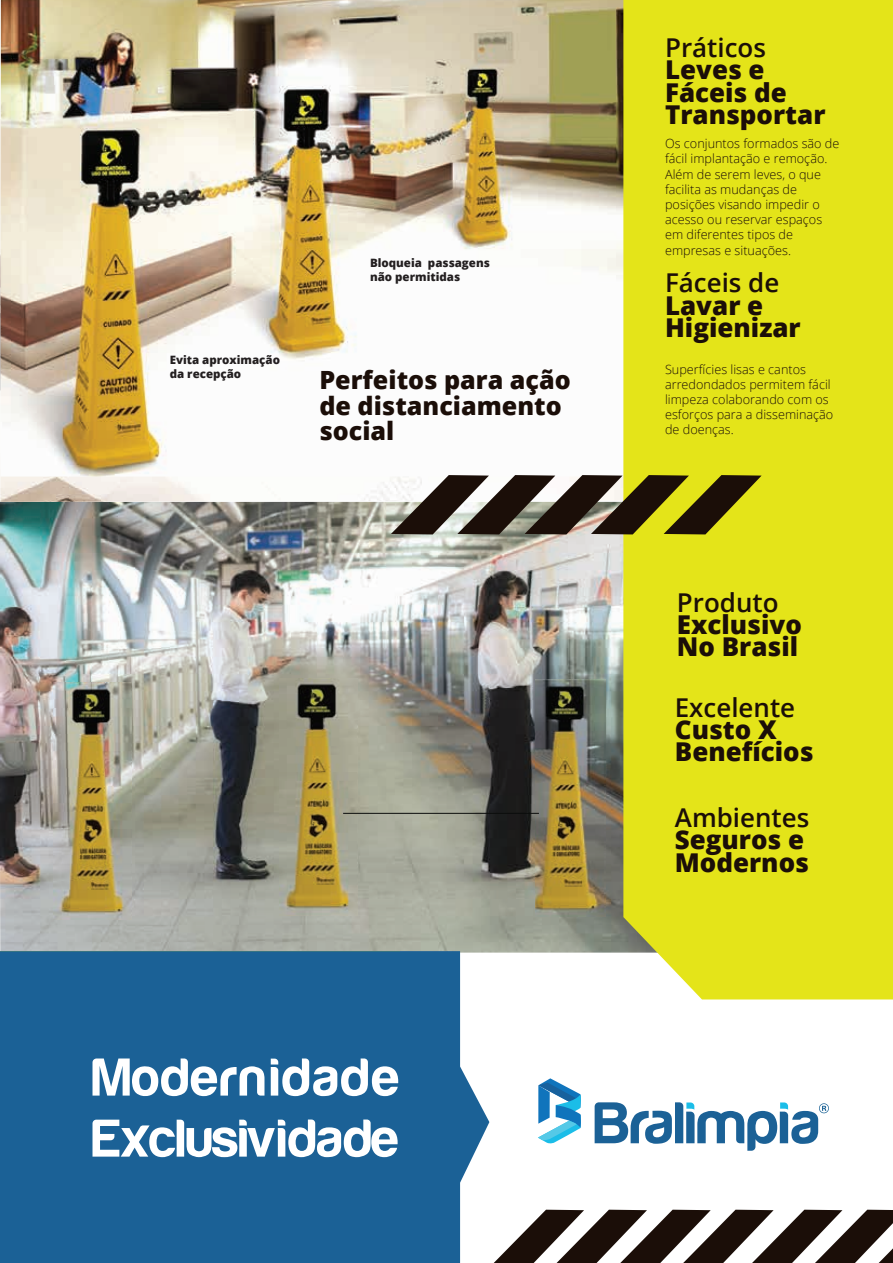
<style>
.page{position:relative;width:893px;height:1263px;background:#fff}
.page>*{position:absolute;margin:0;border:0;box-sizing:border-box;transform-origin:0 0}
.t1{font:55.05px "Harabara";color:#fff}
.t2{font:55.05px "Harabara";letter-spacing:.05em;color:#fff}
.t3{font:800 25.95px/22.4px "Open Sans";color:#1b0e08}
.t4{font:600 25.95px "Open Sans";color:#1b0e08}
.t5{font:800 25.05px/25.5px "Open Sans";color:#1b0e08}
.t6{font:300 12.6px/15.1px "Open Sans";color:#1b0e08}
.t7{font:800 11.55px/13.8px "Open Sans";color:#231f20}
</style>
<div class="page">
<img style="left:0;top:502px;width:623px;height:450px">
<div style="left:0;top:951px;width:489px;height:312px;background:#1b6196"></div>
<img style="left:0;top:476px;width:391px;height:26px">
<img style="left:0;top:0;width:623px;height:476px">
<img style="left:279px;top:678px;width:78px;height:237px">
<img style="left:535px;top:679px;width:70px;height:238px">
<div style="left:623px;top:0;width:270px;height:999px;background:#e4e419"></div>
<svg style="left:391px;top:475px;width:371px;height:59px"></svg>
<svg style="left:494px;top:1210px;width:399px;height:53px"></svg>
<svg style="left:595px;top:1102px;width:234px;height:49px"></svg>
<svg style="left:538px;top:1078px;width:43px;height:66px"></svg>
<img style="left:53px;top:682px;width:79px;height:238px">
<p class="t7" style="left:170px;top:352px;width:112px">Evita aproximação da recepção</p>
<p class="t7" style="left:370px;top:255px;width:121px">Bloqueia passagens não permitidas</p>
<h3 class="t5" style="left:319px;top:366px;width:253px">Perfeitos para ação de distanciamento social</h3>
<h1 class="t2" style="left:93px;top:1049px;width:308px">Modernidade</h1>
<h1 class="t1" style="left:93px;top:1110px;width:308px">Exclusividade</h1>
<h2 class="t4" style="left:665px;top:30px;width:102px">Práticos</h2>
<h2 class="t3" style="left:665px;top:57px;width:162px">Leves e<br>Fáceis de<br>Transportar</h2>
<p class="t6" style="left:665px;top:136px;width:176px">Os conjuntos formados são de fácil implantação e remoção.<br>Além de serem leves, o que facilita as mudanças de posições visando impedir o acesso ou reservar espaços em diferentes tipos de empresas e situações.</p>
<h2 class="t4" style="left:665px;top:265px;width:116px">Fáceis de</h2>
<h2 class="t3" style="left:665px;top:293px;width:137px">Lavar e<br>Higienizar</h2>
<p class="t6" style="left:665px;top:361px;width:170px">Superfícies lisas e cantos arredondados permitem fácil limpeza colaborando com os esforços para a disseminação de doenças.</p>
<h2 class="t4" style="left:677px;top:584px;width:103px">Produto</h2>
<h2 class="t3" style="left:677px;top:612px;width:126px">Exclusivo<br>No Brasil</h2>
<h2 class="t4" style="left:675px;top:689px;width:122px">Excelente</h2>
<h2 class="t3" style="left:675px;top:717px;width:140px">Custo X<br>Benefícios</h2>
<h2 class="t4" style="left:675px;top:800px;width:136px">Ambientes</h2>
<h2 class="t3" style="left:675px;top:827px;width:136px">Seguros e<br>Modernos</h2>
</div>
